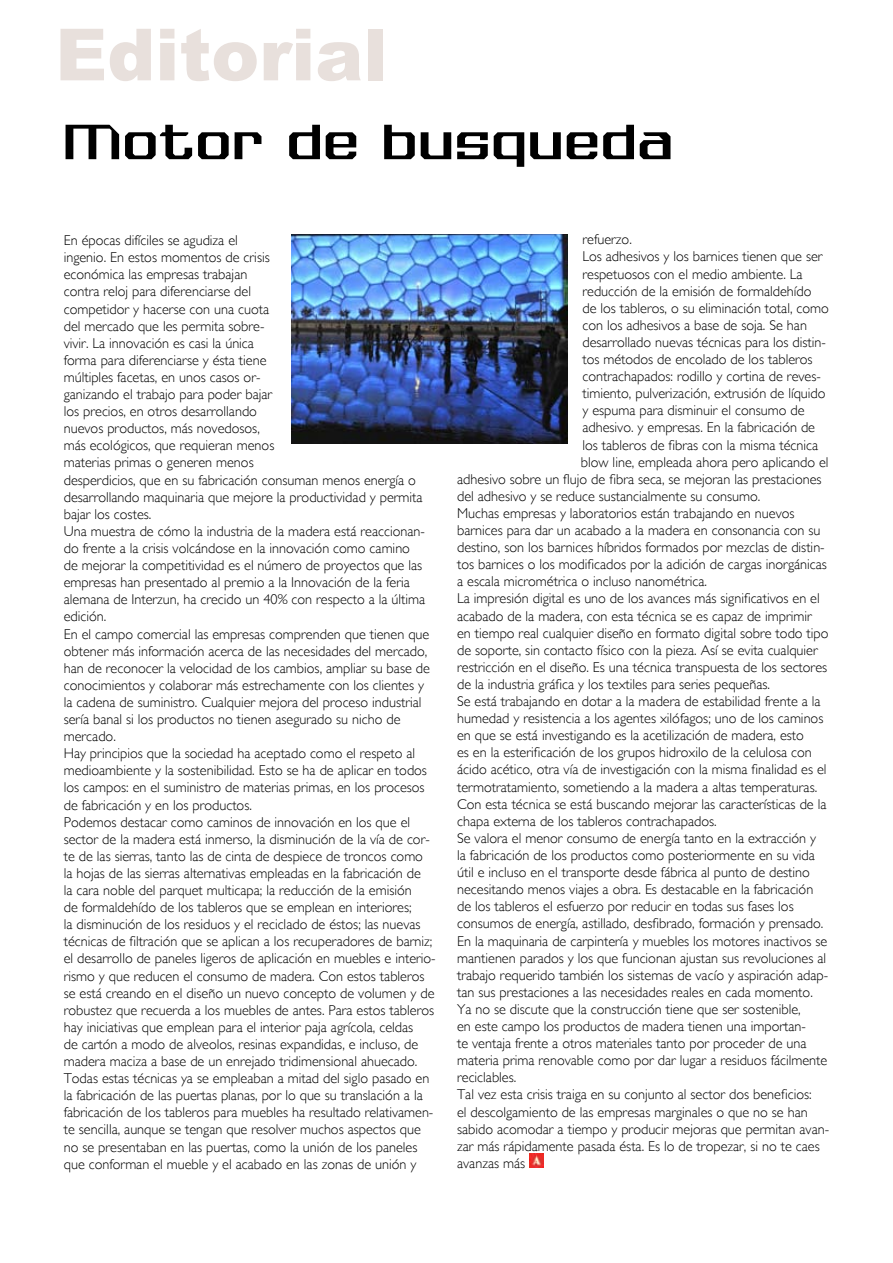
<style>
.page{position:relative;width:893px;height:1263px;background:#fff}
.page>*{position:absolute;margin:0;border:0;box-sizing:border-box;transform-origin:0 0}
.t1{font:900 72px "Arial";color:#e8e0dc}
.t2{font:54px "Aragon";color:#000}
.t3{font:300 14.25px/17.1px "Gill Sans";color:#000}
</style>
<div class="page">
<img style="left:529px;top:1154px;width:14px;height:14px">
<img style="left:292px;top:235px;width:276px;height:208px">
<h1 class="t1" style="left:55px;top:2px;width:333px">Editorial</h1>
<h2 class="t2" style="left:64px;top:117px;width:612px">Motor de busqueda</h2>
<p class="t3" style="left:64px;top:232px;width:373px">En épocas difíciles se agudiza el<br>ingenio. En estos momentos de crisis<br>económica las empresas trabajan<br>contra reloj para diferenciarse del<br>competidor y hacerse con una cuota<br>del mercado que les permita sobre-<br>vivir. La innovación es casi la única<br>forma para diferenciarse y ésta tiene<br>múltiples facetas, en unos casos or-<br>ganizando el trabajo para poder bajar<br>los precios, en otros desarrollando<br>nuevos productos, más novedosos,<br>más ecológicos, que requieran menos<br>materias primas o generen menos<br>desperdicios, que en su fabricación consuman menos energía o desarrollando maquinaria que mejore la productividad y permita bajar los costes.<br>Una muestra de cómo la industria de la madera está reaccionan&shy;do frente a la crisis volcándose en la innovación como camino<br>de mejorar la competitividad es el número de proyectos que las empresas han presentado al premio a la I nnovación de la feria alemana de Interzun, ha crecido un 40% con respecto a la última edición.<br>En el campo comercial las empresas comprenden que tienen que obtener más información acerca de las necesidades del mercado, han de reconocer la velocidad de los cambios, ampliar su base de conocimientos y colaborar más estrechamente con los clientes y la cadena de suministro. Cualquier mejora del proceso industrial sería banal si los productos no tienen asegurado su nicho de mercado.<br>Hay principios que la sociedad ha aceptado como el respeto al medioambiente y la sostenibilidad. Esto se ha de aplicar en todos los campos: en el suministro de materias primas, en los procesos de fabricación y en los productos.<br>Podemos destacar como caminos de innovación en los que el sector de la madera está inmerso, la disminución de la vía de cor&shy;te de las sierras, tanto las de cinta de despiece de troncos como<br>la hojas de las sierras alternativas empleadas en la fabricación de<br>la cara noble del parquet multicapa; la reducción de la emisión<br>de formaldehído de los tableros que se emplean en interiores;<br>la disminución de los residuos y el reciclado de éstos; las nuevas técnicas de filtración que se aplican a los recuperadores de barniz; el desarrollo de paneles ligeros de aplicación en muebles e interio&shy;rismo y que reducen el consumo de madera. Con estos tableros se está creando en el diseño un nuevo concepto de volumen y de robustez que recuerda a los muebles de antes. Para estos tableros hay iniciativas que emplean para el interior paja agrícola, celdas<br>de cartón a modo de alveolos, resinas expandidas, e incluso, de madera maciza a base de un enrejado tridimensional ahuecado.<br>Todas estas técnicas ya se empleaban a mitad del siglo pasado en la fabricación de las puertas planas, por lo que su translación a la fabricación de los tableros para muebles ha resultado relativamen&shy;te sencilla, aunque se tengan que resolver muchos aspectos que no se presentaban en las puertas, como la unión de los paneles que conforman el mueble y el acabado en las zonas de unión y</p>
<p class="t3" style="left:582px;top:231px;width:51px">refuerzo.</p>
<p class="t3" style="left:582px;top:248px;width:242px">Los adhesivos y los barnices tienen que ser</p>
<p class="t3" style="left:582px;top:265px;width:222px">respetuosos con el medio ambiente. La</p>
<p class="t3" style="left:582px;top:282px;width:231px">reducción de la emisión de formaldehído</p>
<p class="t3" style="left:582px;top:299px;width:248px">de los tableros, o su eliminación total, como</p>
<p class="t3" style="left:582px;top:317px;width:226px">con los adhesivos a base de soja. Se han</p>
<p class="t3" style="left:582px;top:334px;width:245px">desarrollado nuevas técnicas para los distin-</p>
<p class="t3" style="left:582px;top:351px;width:232px">tos métodos de encolado de los tableros</p>
<p class="t3" style="left:582px;top:368px;width:240px">contrachapados: rodillo y cortina de reves-</p>
<p class="t3" style="left:582px;top:385px;width:245px">timiento, pulverización, extrusión de líquido</p>
<p class="t3" style="left:582px;top:402px;width:224px">y espuma para disminuir el consumo de</p>
<p class="t3" style="left:582px;top:419px;width:234px">adhesivo. y empresas. En la fabricación de</p>
<p class="t3" style="left:582px;top:436px;width:237px">los tableros de fibras con la misma técnica</p>
<p class="t3" style="left:581px;top:453px;width:249px">blow line, empleada ahora pero aplicando el</p>
<p class="t3" style="left:457px;top:470px;width:366px">adhesivo sobre un flujo de fibra seca, se mejoran las prestaciones</p>
<p class="t3" style="left:457px;top:488px;width:305px">del adhesivo y se reduce sustancialmente su consumo.</p>
<p class="t3" style="left:457px;top:505px;width:339px">Muchas empresas y laboratorios están trabajando en nuevos</p>
<p class="t3" style="left:457px;top:522px;width:365px">barnices para dar un acabado a la madera en consonancia con su</p>
<p class="t3" style="left:457px;top:539px;width:369px">destino, son los barnices híbridos formados por mezclas de distin-</p>
<p class="t3" style="left:457px;top:556px;width:371px">tos barnices o los modificados por la adición de cargas inorgánicas</p>
<p class="t3" style="left:457px;top:573px;width:251px">a escala micrométrica o incluso nanométrica.</p>
<p class="t3" style="left:457px;top:590px;width:364px">La impresión digital es uno de los avances más significativos en el</p>
<p class="t3" style="left:457px;top:607px;width:357px">acabado de la madera, con esta técnica se es capaz de imprimir</p>
<p class="t3" style="left:457px;top:624px;width:373px">en tiempo real cualquier diseño en formato digital sobre todo tipo</p>
<p class="t3" style="left:457px;top:641px;width:363px">de soporte, sin contacto físico con la pieza. Así se evita cualquier</p>
<p class="t3" style="left:457px;top:659px;width:372px">restricción en el diseño. Es una técnica transpuesta de los sectores</p>
<p class="t3" style="left:457px;top:676px;width:314px">de la industria gráfica y los textiles para series pequeñas.</p>
<p class="t3" style="left:457px;top:693px;width:365px">Se está trabajando en dotar a la madera de estabilidad frente a la</p>
<p class="t3" style="left:457px;top:710px;width:368px">humedad y resistencia a los agentes xilófagos; uno de los caminos</p>
<p class="t3" style="left:457px;top:727px;width:348px">en que se está investigando es la acetilización de madera, esto</p>
<p class="t3" style="left:457px;top:744px;width:356px">es en la esterificación de los grupos hidroxilo de la celulosa con</p>
<p class="t3" style="left:457px;top:761px;width:371px">ácido acético, otra vía de investigación con la misma finalidad es el</p>
<p class="t3" style="left:457px;top:778px;width:362px">termotratamiento, sometiendo a la madera a altas temperaturas.</p>
<p class="t3" style="left:457px;top:795px;width:371px">Con esta técnica se está buscando mejorar las características de la</p>
<p class="t3" style="left:457px;top:812px;width:261px">chapa externa de los tableros contrachapados.</p>
<p class="t3" style="left:457px;top:830px;width:361px">Se valora el menor consumo de energía tanto en la extracción y</p>
<p class="t3" style="left:457px;top:847px;width:359px">la fabricación de los productos como posteriormente en su vida</p>
<p class="t3" style="left:457px;top:864px;width:354px">útil e incluso en el transporte desde fábrica al punto de destino</p>
<p class="t3" style="left:457px;top:881px;width:358px">necesitando menos viajes a obra. Es destacable en la fabricación</p>
<p class="t3" style="left:457px;top:898px;width:338px">de los tableros el esfuerzo por reducir en todas sus fases los</p>
<p class="t3" style="left:457px;top:915px;width:368px">consumos de energía, astillado, desfibrado, formación y prensado.</p>
<p class="t3" style="left:457px;top:932px;width:372px">En la maquinaria de carpintería y muebles los motores inactivos se</p>
<p class="t3" style="left:457px;top:949px;width:371px">mantienen parados y los que funcionan ajustan sus revoluciones al</p>
<p class="t3" style="left:457px;top:966px;width:373px">trabajo requerido también los sistemas de vacío y aspiración adap-</p>
<p class="t3" style="left:457px;top:983px;width:357px">tan sus prestaciones a las necesidades reales en cada momento.</p>
<p class="t3" style="left:457px;top:1001px;width:345px">Ya no se discute que la construcción tiene que ser sostenible,</p>
<p class="t3" style="left:457px;top:1018px;width:350px">en este campo los productos de madera tienen una importan-</p>
<p class="t3" style="left:457px;top:1035px;width:351px">te ventaja frente a otros materiales tanto por proceder de una</p>
<p class="t3" style="left:457px;top:1052px;width:372px">materia prima renovable como por dar lugar a residuos fácilmente</p>
<p class="t3" style="left:457px;top:1069px;width:61px">reciclables.</p>
<p class="t3" style="left:457px;top:1086px;width:356px">Tal vez esta crisis traiga en su conjunto al sector dos beneficios:</p>
<p class="t3" style="left:457px;top:1103px;width:352px">el descolgamiento de las empresas marginales o que no se han</p>
<p class="t3" style="left:457px;top:1120px;width:374px">sabido acomodar a tiempo y producir mejoras que permitan avan-</p>
<p class="t3" style="left:457px;top:1137px;width:364px">zar más rápidamente pasada ésta. Es lo de tropezar, si no te caes</p>
<p class="t3" style="left:457px;top:1154px;width:70px">avanzas más</p>
</div>
